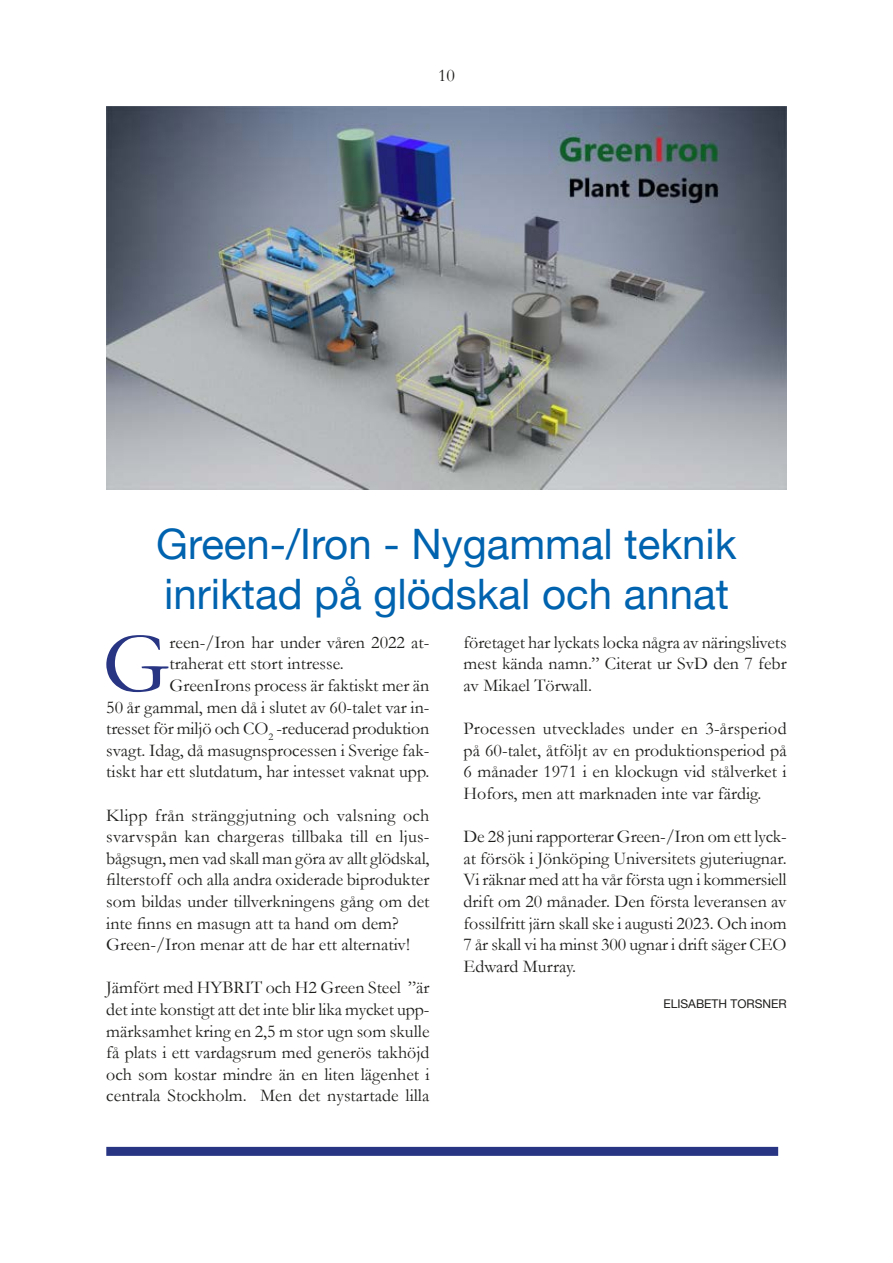
<style>
.page{position:relative;width:893px;height:1263px;background:#fff}
.page>*{position:absolute;margin:0;border:0;box-sizing:border-box;transform-origin:0 0}
.t1{font:87.3px "Garamond";color:#283583}
.t2{font:42px/50.4px "Helvetica Neue";color:#0063af}
.t3{font:18px/21.6px "Garamond";color:#1d1d1b;text-align:justify}
.t4{font:12px "Helvetica Neue";color:#1d1d1b}
</style>
<div class="page">
<img style="left:106px;top:106px;width:681px;height:383px">
<div style="left:106px;top:1147px;width:672px;height:9px;background:#283583"></div>
<p class="t3" style="left:438px;top:64px;width:18px">10</p>
<h2 class="t2" style="left:156px;top:521px;width:582px">Green-/Iron - Nygammal teknik inriktad på glödskal och annat</h2>
<h1 class="t1" style="left:102px;top:605px;width:69px">G</h1>
<p class="t3" style="left:170px;top:631px;width:261px">reen-/Iron har under våren 2022 at-</p>
<p class="t3" style="left:463px;top:631px;width:325px">företaget har lyckats locka några av näringslivets mest kända namn.” Citerat ur SvD den 7 febr av Mikael Törwall.</p>
<p class="t3" style="left:463px;top:717px;width:325px">Processen utvecklades under en 3-årsperiod på 60-talet, åtföljt av en produktionsperiod på 6 månader 1971 i en klockugn vid stålverket i Hofors, men att marknaden inte var färdig.</p>
<p class="t3" style="left:463px;top:825px;width:325px">De 28 juni rapporterar Green-/Iron om ett lyck&shy;at försök i Jönköping Universitets gjuteriugnar.<br>Vi räknar med att ha vår första ugn i kommersiell drift om 20 månader. Den första leveransen av fossilfritt järn skall ske i augusti 2023. Och inom 7 år skall vi ha minst 300 ugnar i drift säger CEO Edward Murray.</p>
<p class="t4" style="left:663px;top:995px;width:125px">ELISABETH TORSNER</p>
<p class="t3" style="left:170px;top:652px;width:176px">traherat ett stort intresse.</p>
<p class="t3" style="left:170px;top:674px;width:261px">GreenIrons process är faktiskt mer än</p>
<p class="t3" style="left:106px;top:696px;width:325px">50 år gammal, men då i slutet av 60-talet var in-</p>
<p class="t3" style="left:106px;top:717px;width:325px">tresset för miljö och CO<sub>2</sub> -reducerad produktion</p>
<p class="t3" style="left:106px;top:739px;width:325px">svagt. Idag, då masugnsprocessen i Sverige fak-</p>
<p class="t3" style="left:106px;top:760px;width:325px">tiskt har ett slutdatum, har intesset vaknat upp.</p>
<p class="t3" style="left:106px;top:804px;width:325px;text-align:left">Klipp från stränggjutning och valsning och svarvspån kan chargeras tillbaka till en ljus&shy;bågsugn, men vad skall man göra av allt glödskal, filterstoff och alla andra oxiderade biprodukter som bildas under tillverkningens gång om det inte finns en masugn att ta hand om dem?<br>Green-/Iron menar att de har ett alternativ!</p>
<p class="t3" style="left:106px;top:976px;width:325px">Jämfört med HYBRIT och H2 Green Steel ”är det inte konstigt att det inte blir lika mycket upp&shy;märksamhet kring en 2,5 m stor ugn som skulle få plats i ett vardagsrum med generös takhöjd och som kostar mindre än en liten lägenhet i centrala Stockholm. Men det nystartade lilla</p>
</div>
